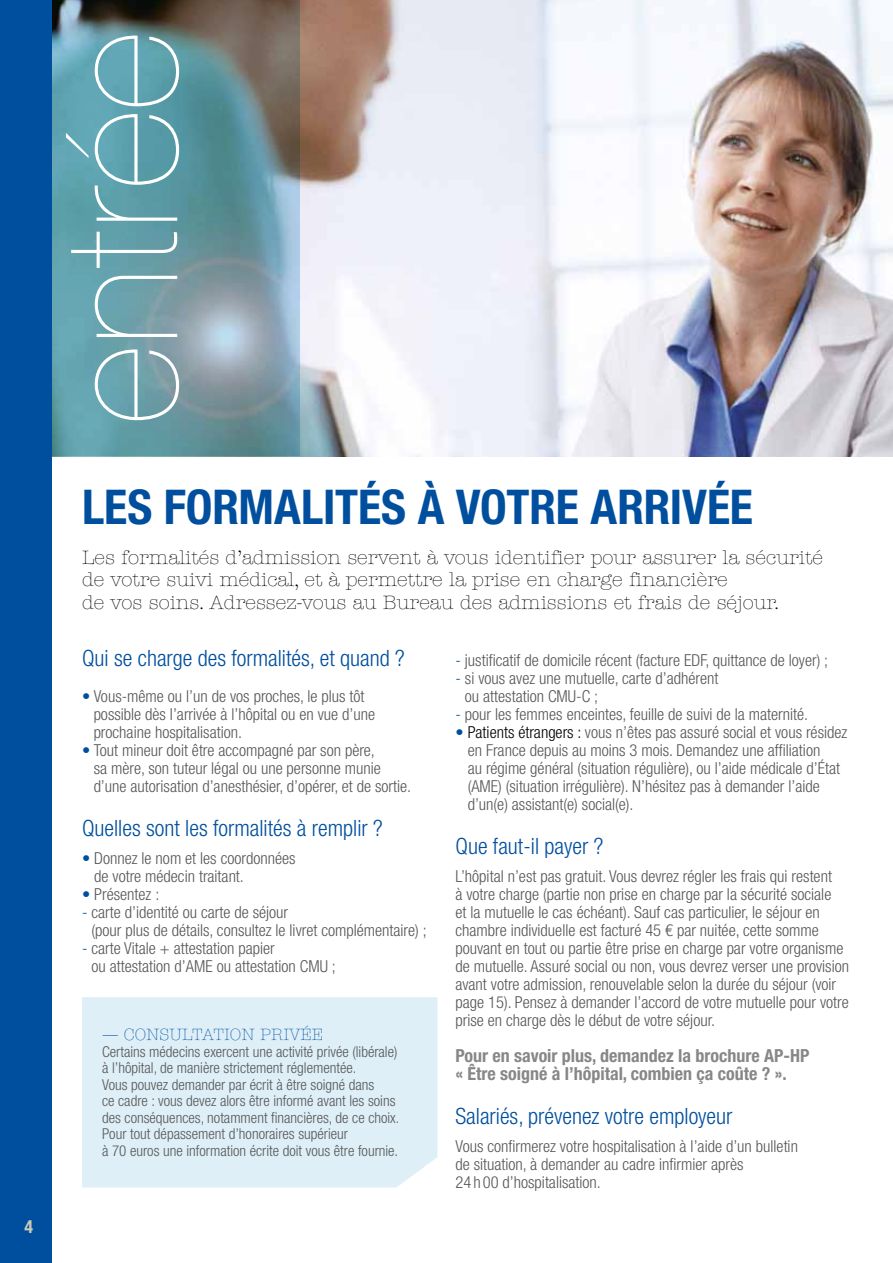
<style>
.page{position:relative;width:893px;height:1263px;background:#fff}
.page>*{position:absolute;margin:0;border:0;box-sizing:border-box;transform-origin:0 0}
.t1{font:200 156.9px "Helvetica Neue LT Std";color:#fff}
.t2{font:700 condensed 48px "Helvetica Neue LT Std";letter-spacing:-.005em;color:#004f9f}
.t3{font:300 condensed 22.5px "Helvetica Neue LT Std";color:#004f9f}
.t4{font:300 19.5px/22.5px "American Typewriter Std";color:#000}
.t5{font:700 condensed 18px/18px "Helvetica Neue LT Std";color:#878787}
.t6{font:700 condensed 18px "Helvetica Neue LT Std";color:#cccab8}
.t7{font:300 condensed 16.5px/18px "Helvetica Neue LT Std";color:#575756}
.t8{font:300 16.5px "American Typewriter Std";color:#004f9f}
.t9{font:300 condensed 15px/16.5px "Helvetica Neue LT Std";color:#575756}
.s1{color:#004f9f}
.s2{color:#000}
</style>
<div class="page">
<img style="left:300px;top:0;width:593px;height:456px">
<div style="left:82px;top:997px;width:355px;height:190px;background:#deeff8"></div>
<svg style="left:52px;top:0;width:248px;height:456px;background:#6a959d"></svg>
<div style="left:0;top:0;width:52px;height:1263px;background:#004f9f"></div>
<p class="t6" style="left:24px;top:1216px;width:10px">4</p>
<h1 class="t1" style="left:31px;top:424px;width:394px;rotate:-90deg">entrée</h1>
<h2 class="t2" style="left:82px;top:478px;width:672px">LES FORMALITÉS À VOTRE ARRIVÉE</h2>
<p class="t4" style="left:82px;top:546px;width:743px">Les formalités d’admission servent à vous identifier pour assurer la sécurité de votre suivi médical, et à permettre la prise en charge financière<br>de vos soins. Adressez-vous au Bureau des admissions et frais de séjour.</p>
<h3 class="t3" style="left:82px;top:645px;width:324px">Qui se charge des formalités, et quand ?</h3>
<p class="t7" style="left:94px;top:687px;width:283px;text-indent:-12px"><span class="s1">•</span> Vous-même ou l’un de vos proches, le plus tôt possible dès l’arrivée à l’hôpital ou en vue d’une prochaine hospitalisation.</p>
<p class="t7" style="left:94px;top:741px;width:319px;text-indent:-12px"><span class="s1">•</span> Tout mineur doit être accompagné par son père,<br>sa mère, son tuteur légal ou une personne munie d’une autorisation d’anesthésier, d’opérer, et de sortie.</p>
<h3 class="t3" style="left:82px;top:815px;width:302px">Quelles sont les formalités à remplir ?</h3>
<p class="t7" style="left:94px;top:849px;width:203px;text-indent:-12px"><span class="s1">•</span> Donnez le nom et les coordonnées de votre médecin traitant.</p>
<p class="t7" style="left:82px;top:885px;width:79px"><span class="s1">•</span> Présentez :</p>
<p class="t7" style="left:92px;top:903px;width:337px;text-indent:-9px"><span class="s1">-</span> carte d’identité ou carte de séjour<br>(pour plus de détails, consultez le livret complémentaire) ;</p>
<p class="t7" style="left:92px;top:939px;width:246px;text-indent:-9px"><span class="s1">-</span> carte Vitale + attestation papier<br>ou attestation d’AME ou attestation CMU ;</p>
<p class="t8" style="left:102px;top:1025px;width:223px">— CONSULTATION PRIVÉE</p>
<p class="t9" style="left:102px;top:1043px;width:299px">Certains médecins exercent une activité privée (libérale) à l’hôpital, de manière strictement réglementée.<br>Vous pouvez demander par écrit à être soigné dans<br>ce cadre : vous devez alors être informé avant les soins des conséquences, notamment financières, de ce choix.<br>Pour tout dépassement d’honoraires supérieur<br>à 70 euros une information écrite doit vous être fournie.</p>
<p class="t7" style="left:455px;top:651px;width:374px"><span class="s1">-</span> justificatif de domicile récent (facture EDF, quittance de loyer) ;</p>
<p class="t7" style="left:465px;top:669px;width:255px;text-indent:-9px"><span class="s1">-</span> si vous avez une mutuelle, carte d’adhérent ou attestation CMU-C ;</p>
<p class="t7" style="left:455px;top:705px;width:354px"><span class="s1">-</span> pour les femmes enceintes, feuille de suivi de la maternité.</p>
<p class="t7" style="left:468px;top:723px;width:381px;text-indent:-12px"><span class="s1">•</span> <span class="s2">Patients étrangers :</span> vous n’êtes pas assuré social et vous résidez en France depuis au moins 3 mois. Demandez une affiliation<br>au régime général (situation régulière), ou l’aide médicale d’État (AME) (situation irrégulière). N’hésitez pas à demander l’aide d’un(e) assistant(e) social(e).</p>
<h3 class="t3" style="left:455px;top:833px;width:149px">Que faut-il payer ?</h3>
<p class="t7" style="left:455px;top:867px;width:395px">L’hôpital n’est pas gratuit. Vous devrez régler les frais qui restent<br>à votre charge (partie non prise en charge par la sécurité sociale<br>et la mutuelle le cas échéant). Sauf cas particulier, le séjour en chambre individuelle est facturé 45 € par nuitée, cette somme pouvant en tout ou partie être prise en charge par votre organisme de mutuelle. Assuré social ou non, vous devrez verser une provision avant votre admission, renouvelable selon la durée du séjour (voir page 15). Pensez à demander l’accord de votre mutuelle pour votre prise en charge dès le début de votre séjour.</p>
<p class="t5" style="left:455px;top:1046px;width:355px">Pour en savoir plus, demandez la brochure AP-HP « être soigné à l’hôpital, combien ça coûte ? ».</p>
<h3 class="t3" style="left:455px;top:1103px;width:278px">Salariés, prévenez votre employeur</h3>
<p class="t7" style="left:455px;top:1137px;width:344px">Vous confirmerez votre hospitalisation à l’aide d’un bulletin de situation, à demander au cadre infirmier après<br>24 h 00 d’hospitalisation.</p>
</div>
